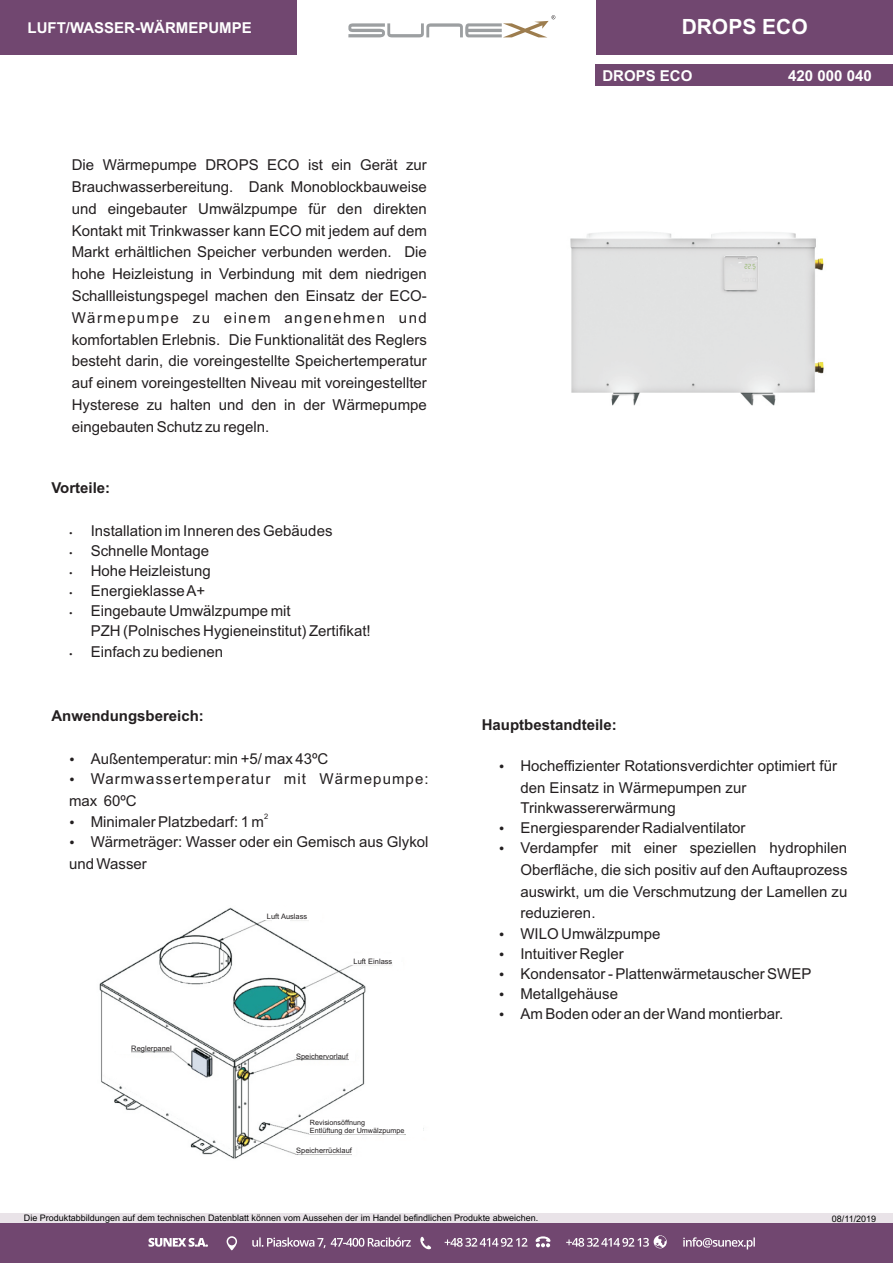
<style>
.page{position:relative;width:893px;height:1263px;background:#fff}
.page>*{position:absolute;margin:0;border:0;box-sizing:border-box;transform-origin:0 0}
.t1{font:700 21px "Arial";color:#fff}
.t2{font:15px/21.8px "Arial";color:#231f20}
.t3{font:700 15px "Arial";color:#231f20}
.t4{font:15px/21.8px "Arial";letter-spacing:.07em;color:#231f20}
.t5{font:700 15px "Arial";color:#fff}
.t6{font:12.75px "Wingdings";color:#231f20}
.t7{font:9px "Arial";color:#010202}
.t8{font:7.8px "Wingdings";color:#231f20}
.t9{font:7.5px "Arial";color:#231f20}
.t10{font:7.2px/8.1px "Arial";color:#231f20}
</style>
<div class="page">
<div style="left:0;top:1223px;width:893px;height:40px;background:#714770"></div>
<svg style="left:148px;top:1238px;width:60px;height:9px"></svg>
<div style="left:0;top:0;width:893px;height:55px;background:#714770"></div>
<div style="left:297px;top:0;width:299px;height:55px;background:#fff"></div>
<svg style="left:348px;top:15px;width:207px;height:22px"></svg>
<svg style="left:227px;top:1236px;width:10px;height:14px"></svg>
<svg style="left:252px;top:1235px;width:503px;height:14px"></svg>
<div style="left:596px;top:65px;width:297px;height:21px;background:#714770"></div>
<img style="left:570px;top:232px;width:254px;height:174px">
<img style="left:99px;top:907px;width:325px;height:252px">
<div style="left:261px;top:908px;width:61px;height:12px;background:#fff"></div>
<div style="left:272px;top:920px;width:17px;height:7px;background:#fff"></div>
<svg style="left:351px;top:953px;width:51px;height:12px"></svg>
<div style="left:113px;top:1040px;width:60px;height:11px;background:#fff"></div>
<div style="left:116px;top:1049px;width:14px;height:5px;background:#fff"></div>
<div style="left:295px;top:1050px;width:60px;height:9px;background:#fff"></div>
<div style="left:309px;top:917px;width:11px;height:7px;background:#fff"></div>
<div style="left:393px;top:962px;width:10px;height:6px;background:#fff"></div>
<svg style="left:349px;top:1059px;width:6px;height:2px"></svg>
<div style="left:296px;top:1145px;width:60px;height:8px;background:#fff"></div>
<div style="left:309px;top:1118px;width:113px;height:15px;background:#fff"></div>
<div style="left:406px;top:1131px;width:24px;height:5px;background:#fff"></div>
<div style="left:0;top:1213px;width:893px;height:10px;background:#e9e3e8"></div>
<p class="t5" style="left:28px;top:22px;width:226px">LUFT/WASSER-WÄRMEPUMPE</p>
<p class="t2" style="left:72px;top:156px;width:357px;text-align:justify">Die Wärmepumpe DROPS ECO ist ein Gerät zur Brauchwasserbereitung. Dank Monoblockbauweise und eingebauter Umwälzpumpe für den direkten Kontakt mit Trinkwasser kann ECO mit jedem auf dem Markt erhältlichen Speicher verbunden werden. Die hohe Heizleistung in Verbindung mit dem niedrigen Schallleistungspegel machen den Einsatz der ECO-Wärmepumpe zu einem angenehmen und komfortablen Erlebnis. Die Funktionalität des Reglers besteht darin, die voreingestellte Speichertemperatur auf einem voreingestellten Niveau mit voreingestellter Hysterese zu halten und den in der Wärmepumpe eingebauten Schutz zu regeln.</p>
<p class="t3" style="left:51px;top:482px;width:60px">Vorteile:</p>
<p class="t2" style="left:91px;top:521px;width:243px">Installation im Inneren des Gebäudes</p>
<p class="t8" style="left:69px;top:530px;width:25px">•</p>
<p class="t2" style="left:69px;top:541px;width:142px">•Schnelle Montage</p>
<p class="t2" style="left:69px;top:561px;width:143px">•Hohe Heizleistung</p>
<p class="t2" style="left:69px;top:581px;width:138px">•Energieklasse A+</p>
<p class="t2" style="left:91px;top:602px;width:282px;line-height:20.1px;text-indent:-22px">•Eingebaute Umwälzpumpe mit<br>PZH (Polnisches Hygieneinstitut) Zertifikat!</p>
<p class="t2" style="left:69px;top:642px;width:156px">•Einfach zu bedienen</p>
<p class="t3" style="left:51px;top:710px;width:154px">Anwendungsbereich:</p>
<p class="t2" style="left:69px;top:749px;width:261px">•Außentemperatur: min +5/ max 43ºC</p>
<p class="t4" style="left:69px;top:769px;width:361px">•Warmwassertemperatur mit Wärmepumpe: max 60ºC</p>
<p class="t6" style="left:69px;top:817px;width:40px">•</p>
<p class="t9" style="left:264px;top:814px;width:6px">2</p>
<p class="t2" style="left:91px;top:812px;width:175px">Minimaler Platzbedarf: 1 m</p>
<p class="t2" style="left:69px;top:832px;width:361px">•Wärmeträger: Wasser oder ein Gemisch aus Glykol und Wasser</p>
<p class="t9" style="left:131px;top:1045px;width:42px">Reglerpanel</p>
<p class="t9" style="left:267px;top:914px;width:42px">Luft Auslass</p>
<p class="t9" style="left:354px;top:959px;width:40px">Luft Einlass</p>
<p class="t9" style="left:296px;top:1053px;width:54px">Speichervorlauf</p>
<p class="t10" style="left:310px;top:1119px;width:96px">Revisionsöffnung<br>Entlüftung der Umwälzpumpe</p>
<p class="t9" style="left:296px;top:1148px;width:57px">Speicherrücklauf</p>
<h1 class="t1" style="left:682px;top:18px;width:128px">DROPS ECO</h1>
<p class="t5" style="left:602px;top:70px;width:92px">DROPS ECO</p>
<p class="t5" style="left:788px;top:70px;width:85px">420 000 040</p>
<p class="t3" style="left:482px;top:719px;width:137px">Hauptbestandteile:</p>
<p class="t2" style="left:520px;top:756px;width:318px;text-indent:-22px">•Hocheffizienter Rotationsverdichter optimiert für den Einsatz in Wärmepumpen zur</p>
<p class="t2" style="left:520px;top:798px;width:157px">Trinkwassererwärmung</p>
<p class="t2" style="left:499px;top:818px;width:248px">•Energiesparender Radialventilator</p>
<p class="t2" style="left:520px;top:838px;width:329px;text-align:justify;text-indent:-22px">•Verdampfer mit einer speziellen hydrophilen Oberfläche, die sich positiv auf den Auftauprozess auswirkt, um die Verschmutzung der Lamellen zu reduzieren.</p>
<p class="t2" style="left:499px;top:924px;width:163px">•WILO Umwälzpumpe</p>
<p class="t2" style="left:499px;top:944px;width:126px">•Intuitiver Regler</p>
<p class="t2" style="left:499px;top:964px;width:314px">•Kondensator - Plattenwärmetauscher SWEP</p>
<p class="t2" style="left:499px;top:984px;width:121px">•Metallgehäuse</p>
<p class="t2" style="left:499px;top:1004px;width:286px">•Am Boden oder an der Wand montierbar.</p>
<p class="t7" style="left:24px;top:1214px;width:516px">Die Produktabbildungen auf dem technischen Datenblatt können vom Aussehen der im Handel befindlichen Produkte abweichen.</p>
<p class="t7" style="left:832px;top:1215px;width:46px">08/11/2019</p>
</div>
